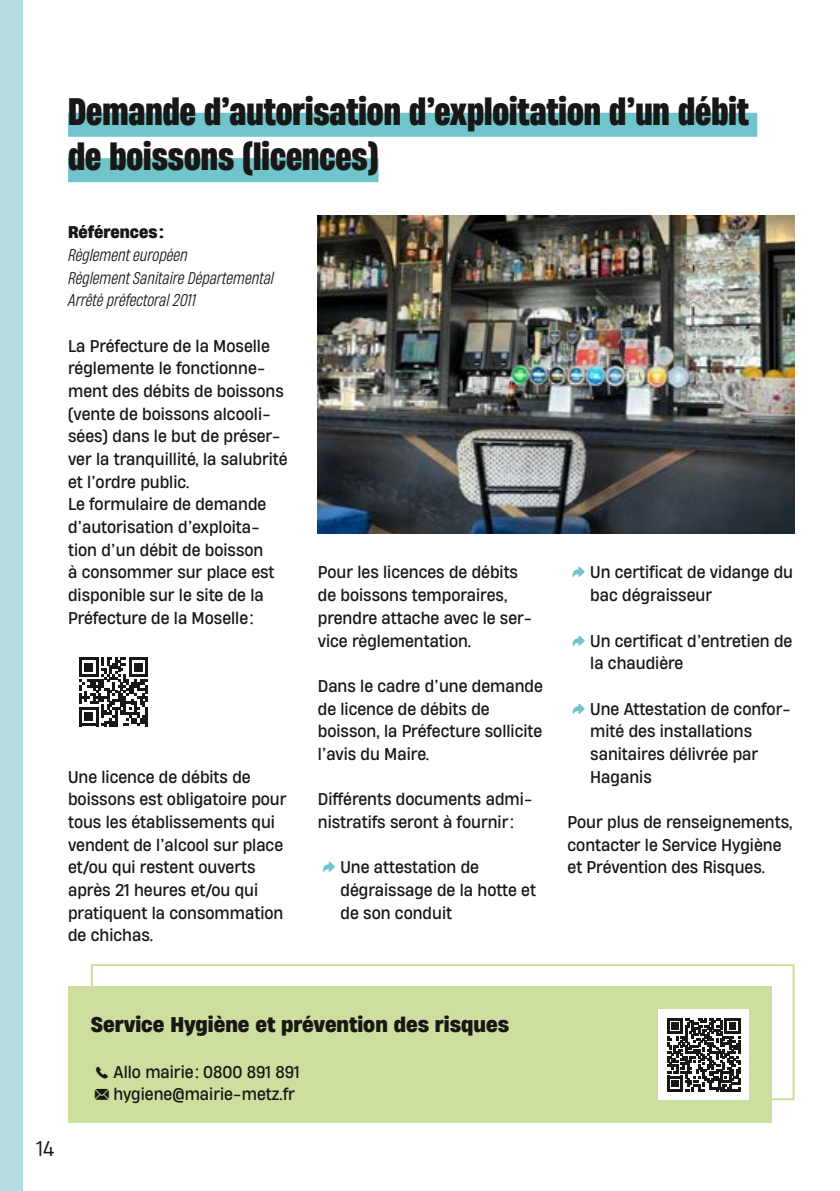
<style>
.page{position:relative;width:840px;height:1191px;background:#fff}
.page>*{position:absolute;margin:0;border:0;box-sizing:border-box;transform-origin:0 0}
.t1{font:800 36px/45.4px "Heading Now 57";color:#181716}
.t2{font:700 20px "Heading Now 66";color:#181716}
.t3{font:20px "Heading Now 63";color:#181716}
.texte_courant-8pt{font:16px/22.6px "Heading Now 64";color:#181716}
.Références{font:italic 16px "Heading Now 53";color:#181716}
.t4{font:700 16px "Heading Now 66";color:#181716}
.s1{font-family:"SF Pro";color:#6fc5cb}
.s2{font-family:"SF Pro"}
</style>
<div class="page">
<div style="left:0;top:0;width:23px;height:1191px;background:#b3dde1"></div>
<div style="left:68px;top:113px;width:688px;height:24px;background:#6fc5cb"></div>
<div style="left:68px;top:158px;width:310px;height:24px;background:#6fc5cb"></div>
<svg style="left:79px;top:657px;width:69px;height:69px"></svg>
<div style="left:91px;top:964px;width:703px;height:136px;border:2px solid #cddf9e"></div>
<div style="left:68px;top:986px;width:703px;height:137px;background:#cddf9e"></div>
<div style="left:658px;top:1009px;width:90px;height:91px;background:#fff"></div>
<svg style="left:667px;top:1018px;width:72px;height:73px"></svg>
<img style="left:317px;top:215px;width:477px;height:318px">
<h3 class="t1" style="left:68px;top:88px;width:682px">Demande d’autorisation d’exploitation d’un débit de boissons (licences)</h3>
<h6 class="t4" style="left:68px;top:220px;width:97px">Références:</h6>
<p class="Références" style="left:68px;top:244px;width:121px">Règlement européen</p>
<p class="Références" style="left:68px;top:267px;width:207px">Règlement Sanitaire Départemental</p>
<p class="Références" style="left:68px;top:289px;width:129px">Arrêté préfectoral 2011</p>
<p class="texte_courant-8pt" style="left:68px;top:334px;width:221px">La Préfecture de la Moselle réglemente le fonctionne&shy;ment des débits de boissons (vente de boissons alcooli&shy;sées) dans le but de préser&shy;ver la tranquillité, la salubrité et l’ordre public.<br>Le formulaire de demande d’autorisation d’exploita&shy;tion d’un débit de boisson<br>à consommer sur place est disponible sur le site de la<br>Préfecture de la Moselle:</p>
<p class="texte_courant-8pt" style="left:68px;top:765px;width:220px">Une licence de débits de boissons est obligatoire pour tous les établissements qui vendent de l’alcool sur place et/ou qui restent ouverts après 21 heures et/ou qui pratiquent la consommation de chichas.</p>
<p class="texte_courant-8pt" style="left:317px;top:560px;width:216px">Pour les licences de débits de boissons temporaires, prendre attache avec le ser&shy;vice règlementation.</p>
<p class="texte_courant-8pt" style="left:317px;top:674px;width:226px">Dans le cadre d’une demande de licence de débits de boisson, la Préfecture sollicite l’avis du Maire.</p>
<p class="texte_courant-8pt" style="left:317px;top:787px;width:216px">Différents documents admi&shy;nistratifs seront à fournir :</p>
<p class="texte_courant-8pt" style="left:340px;top:855px;width:197px;text-indent:-19px"><span class="s1">཮</span> Une attestation de dégraissage de la hotte et de son conduit</p>
<p class="texte_courant-8pt" style="left:590px;top:560px;width:204px;text-indent:-19px"><span class="s1">཮</span> Un certificat de vidange du bac dégraisseur</p>
<p class="texte_courant-8pt" style="left:590px;top:629px;width:203px;text-indent:-19px"><span class="s1">཮</span> Un certificat d’entretien de la chaudière</p>
<p class="texte_courant-8pt" style="left:590px;top:697px;width:202px;text-indent:-19px"><span class="s1">཮</span> Une Attestation de confor&shy;mité des installations sanitaires délivrée par<br>Haganis</p>
<p class="texte_courant-8pt" style="left:567px;top:810px;width:226px">Pour plus de renseignements, contacter le Service Hygiène et Prévention des Risques.</p>
<p class="t3" style="left:36px;top:1134px;width:20px">14</p>
<h5 class="t2" style="left:91px;top:1009px;width:419px">Service Hygiène et prévention des risques</h5>
<p class="texte_courant-8pt" style="left:95px;top:1059px;width:206px"><span class="s2">ᚵ</span> Allo mairie: 0800 891 891</p>
<p class="texte_courant-8pt" style="left:94px;top:1082px;width:203px"><span class="s2">⬈</span> hygiene@mairie-metz.fr</p>
</div>
